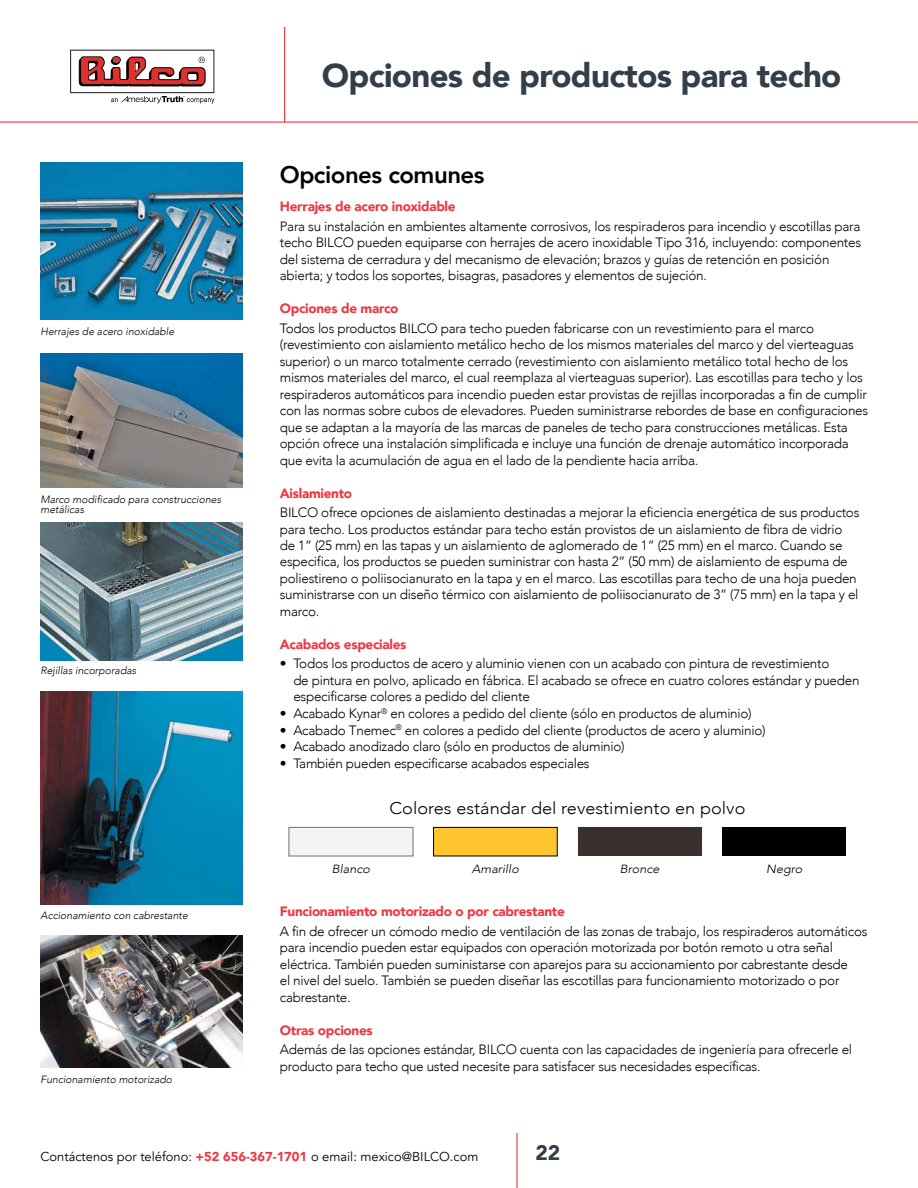
<style>
.page{position:relative;width:918px;height:1188px;background:#fff}
.page>*{position:absolute;margin:0;border:0;box-sizing:border-box;transform-origin:0 0}
.t1{font:900 33px "Avenir";letter-spacing:-.02em;color:#343e48}
.t2{font:800 24px "Avenir";letter-spacing:-.02em;color:#000}
.t3{font:900 21px "Avenir";color:#343e48}
.t4{font:300 16.95px "Avenir";color:#000;scale:1.07 1}
.t5{font:300 13.5px/16.5px "Avenir";letter-spacing:-.02em;color:#000}
.t6{font:900 13.5px "Avenir";letter-spacing:-.02em;color:#ef3742}
.t7{font:12.9px "Avenir";color:#000}
.t8{font:italic 300 11.85px "Avenir";color:#000;scale:1.07 1}
.t9{font:italic 300 10.5px/10.5px "Avenir";color:#000}
.s1{font-weight:900;color:#ef3742}
</style>
<div class="page">
<svg style="left:70px;top:50px;width:144px;height:54px"></svg>
<hr style="left:0;top:122px;width:918px;height:1px;background:#ef3742">
<hr style="left:284px;top:27px;width:1px;height:95px;background:#ef3742">
<hr style="left:516px;top:1133px;width:2px;height:55px;background:#ef3742">
<img style="left:40px;top:692px;width:203px;height:212px">
<img style="left:40px;top:935px;width:203px;height:133px">
<img style="left:40px;top:162px;width:203px;height:158px">
<img style="left:40px;top:353px;width:203px;height:134px">
<img style="left:41px;top:522px;width:202px;height:138px">
<div style="left:289px;top:827px;width:124px;height:29px;background:#f4f4f4;border:1px solid #6f7073"></div>
<div style="left:434px;top:827px;width:123px;height:29px;background:#ffc52f"></div>
<div style="left:433px;top:827px;width:124px;height:29px;border:1px solid #000"></div>
<div style="left:578px;top:827px;width:124px;height:29px;background:#392f2c"></div>
<div style="left:722px;top:827px;width:124px;height:29px;background:#000"></div>
<p class="t9" style="left:40px;top:326px;width:135px">Herrajes de acero inoxidable</p>
<p class="t9" style="left:40px;top:494px;width:182px">Marco modificado para construcciones metálicas</p>
<p class="t9" style="left:40px;top:666px;width:97px">Rejillas incorporadas</p>
<p class="t9" style="left:40px;top:910px;width:149px">Accionamiento con cabrestante</p>
<p class="t9" style="left:40px;top:1074px;width:133px">Funcionamiento motorizado</p>
<h1 class="t1" style="left:322px;top:47px;width:521px">Opciones de productos para techo</h1>
<h2 class="t2" style="left:280px;top:156px;width:206px">Opciones comunes</h2>
<p class="t6" style="left:280px;top:195px;width:177px">Herrajes de acero inoxidable</p>
<p class="t5" style="left:280px;top:218px;width:583px">Para su instalación en ambientes altamente corrosivos, los respiraderos para incendio y escotillas para techo BILCO pueden equiparse con herrajes de acero inoxidable Tipo 316, incluyendo: componentes del sistema de cerradura y del mecanismo de elevación; brazos y guías de retención en posición abierta; y todos los soportes, bisagras, pasadores y elementos de sujeción.</p>
<p class="t6" style="left:280px;top:297px;width:120px">Opciones de marco</p>
<p class="t5" style="left:280px;top:320px;width:590px">Todos los productos BILCO para techo pueden fabricarse con un revestimiento para el marco (revestimiento con aislamiento metálico hecho de los mismos materiales del marco y del vierteaguas superior) o un marco totalmente cerrado (revestimiento con aislamiento metálico total hecho de los mismos materiales del marco, el cual reemplaza al vierteaguas superior). Las escotillas para techo y los respiraderos automáticos para incendio pueden estar provistas de rejillas incorporadas a fin de cumplir con las normas sobre cubos de elevadores. Pueden suministrarse rebordes de base en configuraciones que se adaptan a la mayoría de las marcas de paneles de techo para construcciones metálicas. Esta opción ofrece una instalación simplificada e incluye una función de drenaje automático incorporada que evita la acumulación de agua en el lado de la pendiente hacia arriba.</p>
<p class="t6" style="left:280px;top:481px;width:74px">Aislamiento</p>
<p class="t5" style="left:280px;top:504px;width:581px">BILCO ofrece opciones de aislamiento destinadas a mejorar la eficiencia energética de sus productos para techo. Los productos estándar para techo están provistos de un aislamiento de fibra de vidrio de 1” (25 mm) en las tapas y un aislamiento de aglomerado de 1” (25 mm) en el marco. Cuando se especifica, los productos se pueden suministrar con hasta 2” (50 mm) de aislamiento de espuma de poliestireno o poliisocianurato en la tapa y en el marco. Las escotillas para techo de una hoja pueden suministrarse con un diseño térmico con aislamiento de poliisocianurato de 3” (75 mm) en la tapa y el marco.</p>
<p class="t6" style="left:280px;top:633px;width:128px">Acabados especiales</p>
<p class="t5" style="left:293px;top:656px;width:568px;text-indent:-14px">• Todos los productos de acero y aluminio vienen con un acabado con pintura de revestimiento<br>de pintura en polvo, aplicado en fábrica. El acabado se ofrece en cuatro colores estándar y pueden especificarse colores a pedido del cliente</p>
<p class="t5" style="left:280px;top:705px;width:473px">• Acabado Kynar<sup>®</sup> en colores a pedido del cliente (sólo en productos de aluminio)</p>
<p class="t5" style="left:280px;top:722px;width:487px">• Acabado Tnemec<sup>®</sup> en colores a pedido del cliente (productos de acero y aluminio)</p>
<p class="t5" style="left:280px;top:738px;width:346px">• Acabado anodizado claro (sólo en productos de aluminio)</p>
<p class="t5" style="left:280px;top:755px;width:311px">• También pueden especificarse acabados especiales</p>
<p class="t4" style="left:390px;top:798px;width:334px">Colores estándar del revestimiento en polvo</p>
<p class="t8" style="left:332px;top:862px;width:37px">Blanco</p>
<p class="t8" style="left:472px;top:862px;width:45px">Amarillo</p>
<p class="t8" style="left:620px;top:862px;width:39px">Bronce</p>
<p class="t8" style="left:766px;top:862px;width:35px">Negro</p>
<p class="t6" style="left:280px;top:900px;width:287px">Funcionamiento motorizado o por cabrestante</p>
<p class="t5" style="left:280px;top:923px;width:589px">A fin de ofrecer un cómodo medio de ventilación de las zonas de trabajo, los respiraderos automáticos para incendio pueden estar equipados con operación motorizada por botón remoto u otra señal eléctrica. También pueden suministarse con aparejos para su accionamiento por cabrestante desde<br>el nivel del suelo. También se pueden diseñar las escotillas para funcionamiento motorizado o por cabrestante.</p>
<p class="t6" style="left:280px;top:1018px;width:94px">Otras opciones</p>
<p class="t5" style="left:280px;top:1041px;width:574px">Además de las opciones estándar, BILCO cuenta con las capacidades de ingeniería para ofrecerle el producto para techo que usted necesite para satisfacer sus necesidades específicas.</p>
<p class="t7" style="left:40px;top:1149px;width:439px">Contáctenos por teléfono: <span class="s1">+52 656-367-1701</span> o email: mexico@BILCO.com</p>
<h3 class="t3" style="left:536px;top:1135px;width:26px">22</h3>
</div>
